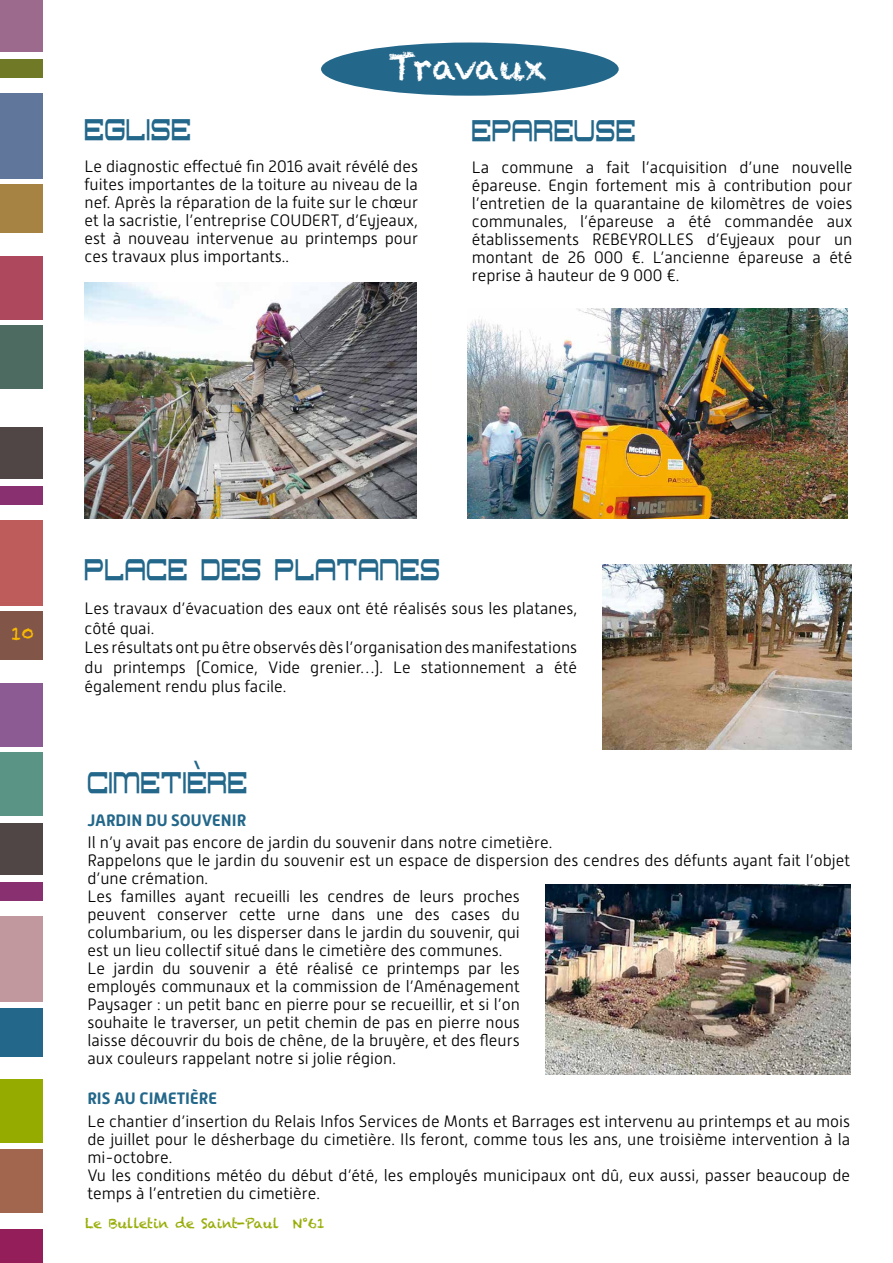
<style>
.page{position:relative;width:893px;height:1263px;background:#fff}
.page>*{position:absolute;margin:0;border:0;box-sizing:border-box;transform-origin:0 0}
.t1{font:46.8px "Troglodyte";letter-spacing:.04em;color:#23678a;scale:.57 1}
.t2{font:36px "Chalkduster";letter-spacing:-.025em;color:#fff}
.t3{font:18px "Chalkduster";color:#fabb00}
.t4{font:300 16.5px/18px "Alwyn New";color:#000}
.t5{font:700 16.5px "Alwyn New";color:#23678a}
.t6{font:13.5px "Chalkduster";color:#96ab00}
</style>
<div class="page">
<div style="left:0;top:0;width:43px;height:51px;background:#9c6a8d"></div>
<div style="left:0;top:59px;width:43px;height:19px;background:#707925"></div>
<div style="left:0;top:93px;width:43px;height:86px;background:#60769a"></div>
<div style="left:0;top:185px;width:43px;height:48px;background:#a68342"></div>
<div style="left:0;top:256px;width:43px;height:63px;background:#ae485d"></div>
<div style="left:0;top:325px;width:43px;height:64px;background:#4e6b62"></div>
<div style="left:0;top:427px;width:43px;height:51px;background:#514646"></div>
<div style="left:0;top:486px;width:43px;height:19px;background:#893070"></div>
<div style="left:0;top:520px;width:43px;height:86px;background:#bd5c5b"></div>
<div style="left:0;top:612px;width:43px;height:48px;background:#825549"></div>
<div style="left:0;top:683px;width:43px;height:63px;background:#8d5b93"></div>
<div style="left:0;top:752px;width:43px;height:64px;background:#599484"></div>
<div style="left:0;top:1229px;width:43px;height:34px;background:#931e59"></div>
<div style="left:0;top:823px;width:43px;height:52px;background:#514646"></div>
<div style="left:0;top:883px;width:43px;height:18px;background:#893070"></div>
<div style="left:0;top:917px;width:43px;height:85px;background:#c1989e"></div>
<div style="left:0;top:1008px;width:43px;height:48px;background:#23678a"></div>
<div style="left:0;top:1079px;width:43px;height:64px;background:#96ab00"></div>
<div style="left:0;top:1149px;width:43px;height:63px;background:#a2654d"></div>
<div style="left:321px;top:43px;width:298px;height:53px;background:#23678a;border-radius:50%"></div>
<img style="left:85px;top:283px;width:331px;height:236px">
<img style="left:603px;top:564px;width:248px;height:186px">
<img style="left:545px;top:884px;width:305px;height:190px">
<img style="left:468px;top:308px;width:380px;height:211px">
<h2 class="t2" style="left:388px;top:45px;width:160px">Travaux</h2>
<h1 class="t1" style="left:85px;top:106px;width:188px">EGLISE</h1>
<p class="t4" style="left:85px;top:157px;width:335px;text-align:justify">Le diagnostic effectué fin 2016 avait révélé des fuites importantes de la toiture au niveau de la nef. Après la réparation de la fuite sur le chœur et la sacristie, l’entreprise COUDERT, d’Eyjeaux, est à nouveau intervenue au printemps pour ces travaux plus importants..</p>
<h1 class="t1" style="left:472px;top:107px;width:288px">EPAREUSE</h1>
<p class="t4" style="left:472px;top:159px;width:382px;text-align:justify">La commune a fait l’acquisition d’une nouvelle épareuse. Engin fortement mis à contribution pour l’entretien de la quarantaine de kilomètres de voies communales, l’épareuse a été commandée aux établissements REBEYROLLES d’Eyjeaux pour un montant de 26 000 €. L’ancienne épareuse a été reprise à hauteur de 9 000 €.</p>
<p class="t3" style="left:11px;top:623px;width:25px">10</p>
<h1 class="t1" style="left:85px;top:546px;width:624px">PLACE DES PLATANES</h1>
<p class="t4" style="left:85px;top:599px;width:494px;line-height:19.5px">Les travaux d’évacuation des eaux ont été réalisés sous les platanes, côté quai.<br>Les résultats ont pu être observés dès l’organisation des manifestations du printemps (Comice, Vide grenier…). Le stationnement a été également rendu plus facile.</p>
<h1 class="t1" style="left:87px;top:759px;width:282px">CIMETIÈRE</h1>
<p class="t5" style="left:87px;top:811px;width:160px">JARDIN DU SOUVENIR</p>
<p class="t4" style="left:87px;top:833px;width:764px">Il n’y avait pas encore de jardin du souvenir dans notre cimetière.<br>Rappelons que le jardin du souvenir est un espace de dispersion des cendres des défunts ayant fait l’objet d’une crémation.<br>Les familles ayant recueilli les cendres de leurs proches<br>peuvent conserver cette urne dans une des cases du<br>columbarium, ou les disperser dans le jardin du souvenir, qui<br>est un lieu collectif situé dans le cimetière des communes.<br>Le jardin du souvenir a été réalisé ce printemps par les<br>employés communaux et la commission de l’Aménagement<br>Paysager : un petit banc en pierre pour se recueillir, et si l’on<br>souhaite le traverser, un petit chemin de pas en pierre nous<br>laisse découvrir du bois de chêne, de la bruyère, et des fleurs<br>aux couleurs rappelant notre si jolie région.</p>
<p class="t5" style="left:87px;top:1089px;width:131px">RIS AU CIMETIÈRE</p>
<p class="t4" style="left:87px;top:1112px;width:764px">Le chantier d’insertion du Relais Infos Services de Monts et Barrages est intervenu au printemps et au mois de juillet pour le désherbage du cimetière. Ils feront, comme tous les ans, une troisième intervention à la mi-octobre.<br>Vu les conditions météo du début d’été, les employés municipaux ont dû, eux aussi, passer beaucoup de temps à l’entretien du cimetière.</p>
<p class="t6" style="left:85px;top:1216px;width:242px">Le Bulletin de Saint-Paul N°61</p>
</div>
